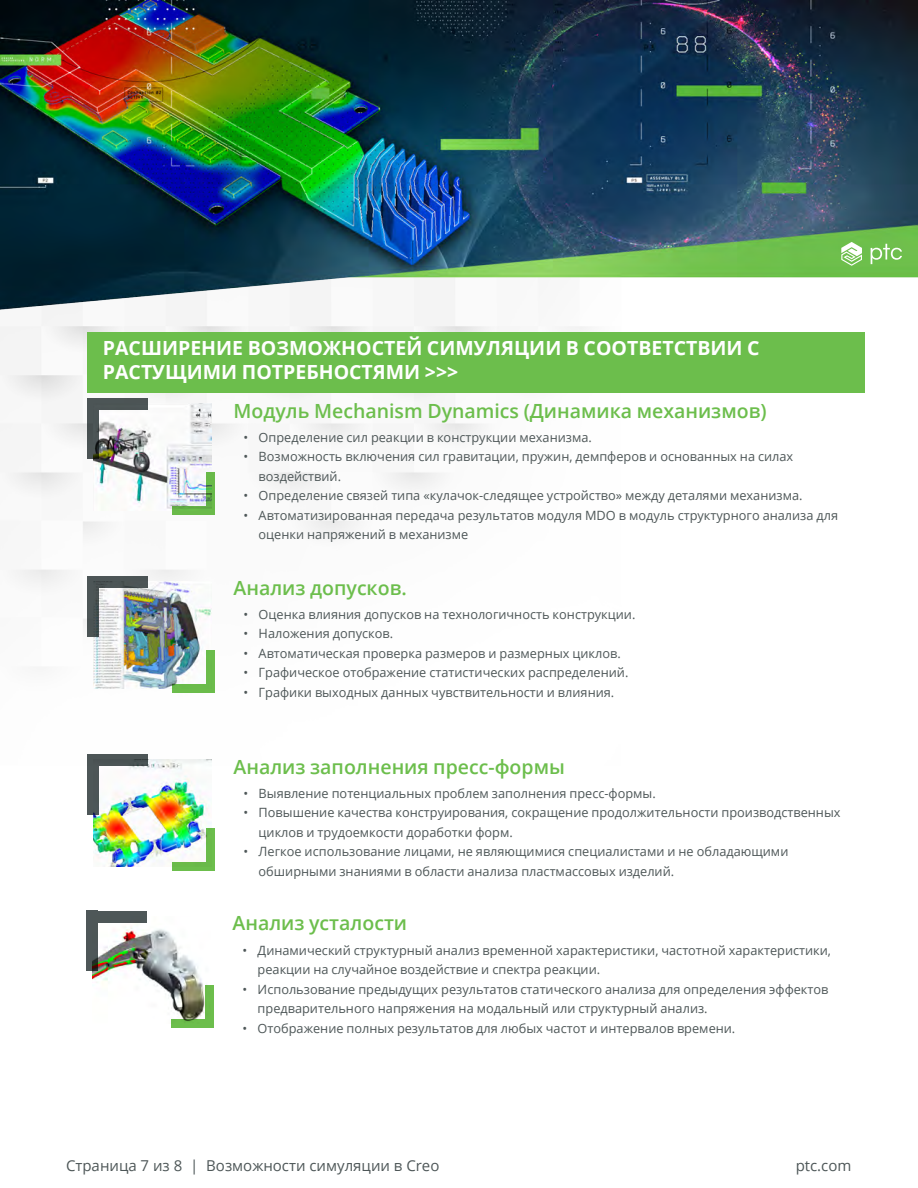
<style>
.page{position:relative;width:918px;height:1188px;background:#fff}
.page>*{position:absolute;margin:0;border:0;box-sizing:border-box;transform-origin:0 0}
.t1{font:600 19.5px "Open Sans";color:#6cbe4c}
.t2{font:700 19.5px/23.4px "Open Sans";color:#fff}
.t3{font:15px "Open Sans";color:#4e5758}
.t4{font:12.75px/19.5px "Open Sans";color:#4e5758}
</style>
<div class="page">
<img style="left:0;top:324px;width:588px;height:704px">
<img style="left:0;top:0;width:918px;height:324px">
<svg style="left:841px;top:242px;width:21px;height:24px"></svg>
<svg style="left:871px;top:244px;width:31px;height:20px"></svg>
<img style="left:93px;top:404px;width:118px;height:107px">
<div style="left:87px;top:398px;width:61px;height:12px;background:#4e5758"></div>
<div style="left:87px;top:398px;width:12px;height:61px;background:#4e5758"></div>
<svg style="left:173px;top:506px;width:33px;height:9px"></svg>
<svg style="left:206px;top:473px;width:9px;height:42px"></svg>
<img style="left:93px;top:582px;width:118px;height:107px">
<div style="left:87px;top:576px;width:61px;height:12px;background:#4e5758"></div>
<div style="left:87px;top:576px;width:12px;height:61px;background:#4e5758"></div>
<div style="left:173px;top:685px;width:42px;height:8px;background:#6cbe4c"></div>
<div style="left:206px;top:651px;width:9px;height:42px;background:#6cbe4c"></div>
<div style="left:87px;top:332px;width:778px;height:61px;background:#6cbe4c"></div>
<img style="left:93px;top:760px;width:118px;height:107px">
<div style="left:87px;top:754px;width:61px;height:12px;background:#4e5758"></div>
<div style="left:87px;top:754px;width:12px;height:61px;background:#4e5758"></div>
<div style="left:173px;top:862px;width:42px;height:9px;background:#6cbe4c"></div>
<div style="left:206px;top:828px;width:9px;height:43px;background:#6cbe4c"></div>
<img style="left:92px;top:916px;width:118px;height:107px">
<div style="left:86px;top:911px;width:61px;height:11px;background:#4e5758"></div>
<div style="left:86px;top:911px;width:12px;height:60px;background:#4e5758"></div>
<div style="left:172px;top:1019px;width:42px;height:8px;background:#6cbe4c"></div>
<div style="left:206px;top:985px;width:8px;height:42px;background:#6cbe4c"></div>
<h1 class="t2" style="left:103px;top:336px;width:658px">РАСШИРЕНИЕ ВОЗМОЖНОСТЕЙ СИМУЛЯЦИИ В СООТВЕТСТВИИ С<br>РАСТУЩИМИ ПОТРЕБНОСТЯМИ &gt;&gt;&gt;</h1>
<h1 class="t1" style="left:234px;top:397px;width:535px">Модуль Mechanism Dynamics (Динамика механизмов)</h1>
<p class="t4" style="left:244px;top:427px;width:6px">• •</p>
<p class="t4" style="left:244px;top:486px;width:6px">• •</p>
<p class="t4" style="left:259px;top:427px;width:581px">Определение сил реакции в конструкции механизма.<br>Возможность включения сил гравитации, пружин, демпферов и основанных на силах воздействий.<br>Определение связей типа «кулачок-следящее устройство» между деталями механизма.<br>Автоматизированная передача результатов модуля MDO в модуль структурного анализа для оценки напряжений в механизме</p>
<h1 class="t1" style="left:234px;top:574px;width:175px">Анализ допусков.</h1>
<p class="t4" style="left:259px;top:604px;width:378px">Оценка влияния допусков на технологичность конструкции.<br>Наложения допусков.<br>Автоматическая проверка размеров и размерных циклов.<br>Графическое отображение статистических распределений.<br>Графики выходных данных чувствительности и влияния.</p>
<p class="t4" style="left:244px;top:604px;width:6px;text-align:justify">• • • • •</p>
<h1 class="t1" style="left:234px;top:753px;width:333px">Анализ заполнения пресс-формы</h1>
<p class="t4" style="left:244px;top:783px;width:6px">• •</p>
<p class="t4" style="left:244px;top:842px;width:6px">•</p>
<p class="t4" style="left:259px;top:783px;width:583px">Выявление потенциальных проблем заполнения пресс-формы.<br>Повышение качества конструирования, сокращение продолжительности производственных циклов и трудоемкости доработки форм.<br>Легкое использование лицами, не являющимися специалистами и не обладающими обширными знаниями в области анализа пластмассовых изделий.</p>
<h1 class="t1" style="left:233px;top:910px;width:176px">Анализ усталости</h1>
<p class="t4" style="left:243px;top:940px;width:6px">•</p>
<p class="t4" style="left:243px;top:979px;width:6px">•</p>
<p class="t4" style="left:243px;top:1018px;width:6px">•</p>
<p class="t4" style="left:258px;top:940px;width:575px">Динамический структурный анализ временной характеристики, частотной характеристики, реакции на случайное воздействие и спектра реакции.<br>Использование предыдущих результатов статического анализа для определения эффектов предварительного напряжения на модальный или структурный анализ.<br>Отображение полных результатов для любых частот и интервалов времени.</p>
<p class="t3" style="left:66px;top:1156px;width:375px">Страница 7 из 8 | Возможности симуляции в Creo</p>
<p class="t3" style="left:796px;top:1156px;width:57px">ptc.com</p>
</div>
